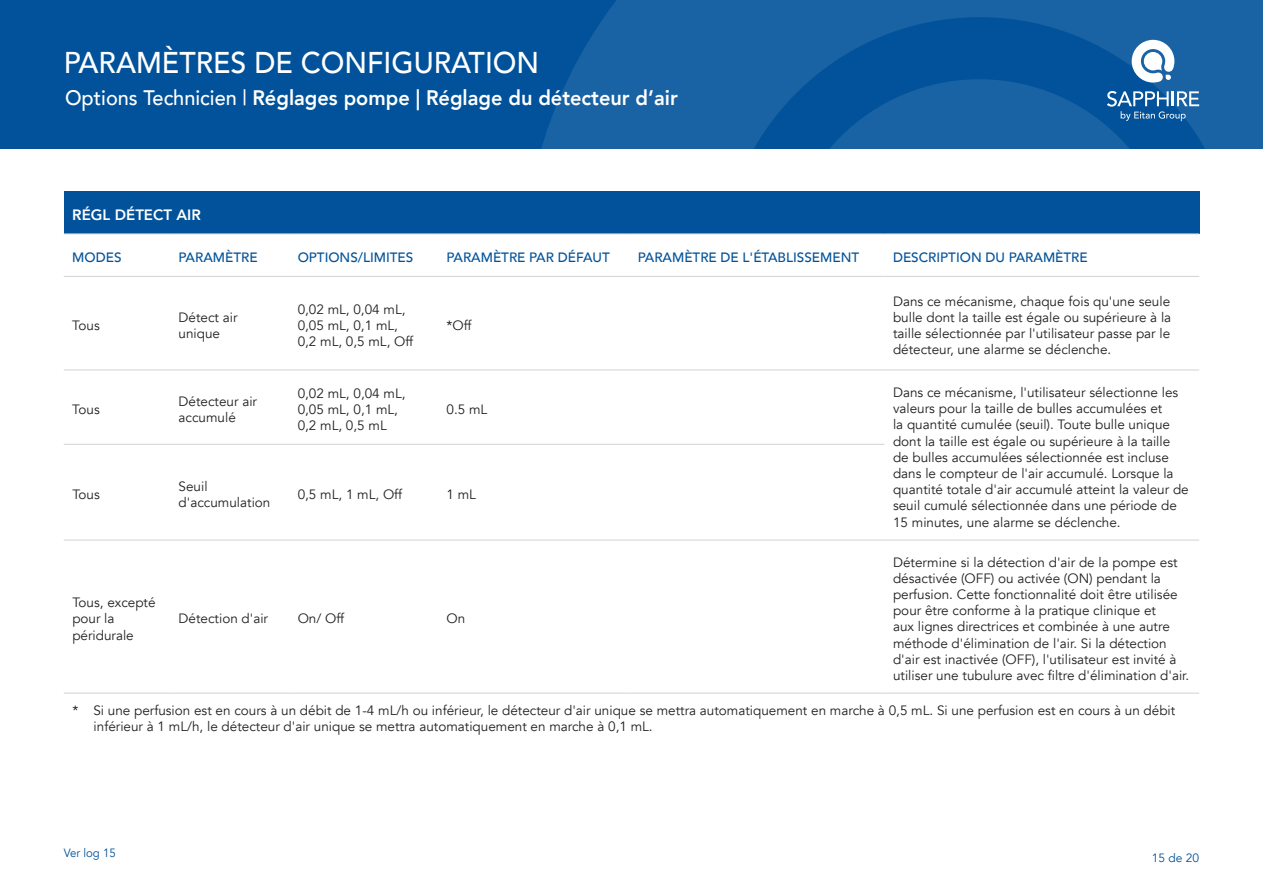
<style>
.page{position:relative;width:1263px;height:893px;background:#fff}
.page>*{position:absolute;margin:0;border:0;box-sizing:border-box;transform-origin:0 0}
.t1{font:500 30px "Avenir";color:#fff;scale:.95 1}
.t2{font:800 21px "Avenir";color:#fff;scale:.95 1}
.t3{font:800 15px "Avenir";color:#fff}
.t4{font:13.5px/16.2px "Avenir";color:#231f20}
.t5{font:500 13.5px "Avenir";color:#01529a}
.t6{font:12px "Avenir";color:#01529a;scale:.95 1}
.t7{font:12px "Avenir";color:#01529a}
.s1{font-weight:500}
</style>
<div class="page">
<div style="left:0;top:0;width:1263px;height:149px;background:#01529a"></div>
<svg style="left:541px;top:0;width:722px;height:149px;background:#155fa1"></svg>
<svg style="left:782px;top:40px;width:417px;height:109px"></svg>
<div style="left:64px;top:191px;width:1135px;height:43px;background:#01529a"></div>
<hr style="left:64px;top:233px;width:106px;height:1px;background:#d1d2d4">
<hr style="left:170px;top:233px;width:119px;height:1px;background:#d1d2d4">
<hr style="left:289px;top:233px;width:149px;height:1px;background:#d1d2d4">
<hr style="left:438px;top:233px;width:191px;height:1px;background:#d1d2d4">
<hr style="left:629px;top:233px;width:255px;height:1px;background:#d1d2d4">
<hr style="left:884px;top:233px;width:315px;height:1px;background:#d1d2d4">
<hr style="left:64px;top:276px;width:106px;height:1px;background:#d1d2d4">
<hr style="left:170px;top:276px;width:119px;height:1px;background:#d1d2d4">
<hr style="left:289px;top:276px;width:149px;height:1px;background:#d1d2d4">
<hr style="left:438px;top:276px;width:191px;height:1px;background:#d1d2d4">
<hr style="left:629px;top:276px;width:255px;height:1px;background:#d1d2d4">
<hr style="left:884px;top:276px;width:315px;height:1px;background:#d1d2d4">
<hr style="left:64px;top:370px;width:106px;height:1px;background:#d1d2d4">
<hr style="left:170px;top:370px;width:119px;height:1px;background:#d1d2d4">
<hr style="left:289px;top:370px;width:149px;height:1px;background:#d1d2d4">
<hr style="left:438px;top:370px;width:191px;height:1px;background:#d1d2d4">
<hr style="left:629px;top:370px;width:255px;height:1px;background:#d1d2d4">
<hr style="left:884px;top:370px;width:315px;height:1px;background:#d1d2d4">
<hr style="left:64px;top:444px;width:106px;height:1px;background:#d1d2d4">
<hr style="left:170px;top:444px;width:119px;height:1px;background:#d1d2d4">
<hr style="left:289px;top:444px;width:149px;height:1px;background:#d1d2d4">
<hr style="left:438px;top:444px;width:191px;height:1px;background:#d1d2d4">
<hr style="left:629px;top:444px;width:255px;height:1px;background:#d1d2d4">
<hr style="left:64px;top:540px;width:106px;height:1px;background:#d1d2d4">
<hr style="left:170px;top:540px;width:119px;height:1px;background:#d1d2d4">
<hr style="left:289px;top:540px;width:149px;height:1px;background:#d1d2d4">
<hr style="left:438px;top:540px;width:191px;height:1px;background:#d1d2d4">
<hr style="left:629px;top:540px;width:255px;height:1px;background:#d1d2d4">
<hr style="left:884px;top:540px;width:315px;height:1px;background:#d1d2d4">
<hr style="left:64px;top:693px;width:106px;height:1px;background:#d1d2d4">
<hr style="left:170px;top:693px;width:119px;height:1px;background:#d1d2d4">
<hr style="left:289px;top:693px;width:149px;height:1px;background:#d1d2d4">
<hr style="left:438px;top:693px;width:191px;height:1px;background:#d1d2d4">
<hr style="left:629px;top:693px;width:255px;height:1px;background:#d1d2d4">
<hr style="left:884px;top:693px;width:315px;height:1px;background:#d1d2d4">
<h1 class="t1" style="left:64px;top:36px;width:502px">PARAMÈTRES DE CONFIGURATION</h1>
<h2 class="t2" style="left:65px;top:81px;width:646px"><span class="s1">Options Technicien |</span> Réglages pompe | Réglage du détecteur ’d air</h2>
<p class="t3" style="left:72px;top:203px;width:130px">RÉGL DÉTECT AIR</p>
<p class="t5" style="left:72px;top:245px;width:51px">MODES</p>
<p class="t4" style="left:72px;top:317px;width:29px">Tous</p>
<p class="t4" style="left:72px;top:401px;width:29px">Tous</p>
<p class="t5" style="left:179px;top:245px;width:80px">PARAMÈTRE</p>
<p class="t4" style="left:179px;top:309px;width:60px">Détect air</p>
<p class="t4" style="left:179px;top:325px;width:43px">unique</p>
<p class="t4" style="left:179px;top:393px;width:80px">Détecteur air</p>
<p class="t4" style="left:179px;top:409px;width:59px">accumulé</p>
<p class="t5" style="left:298px;top:245px;width:117px">OPTIONS/LIMITES</p>
<p class="t4" style="left:298px;top:301px;width:117px">0,02 mL, 0,04 mL,<br>0,05 mL, 0,1 mL,<br>0,2 mL, 0,5 mL, Off</p>
<p class="t4" style="left:298px;top:385px;width:109px">0,02 mL, 0,04 mL,<br>0,05 mL, 0,1 mL,<br>0,2 mL, 0,5 mL</p>
<p class="t5" style="left:446px;top:245px;width:165px">PARAMÈTRE PAR DÉFAUT</p>
<p class="t4" style="left:446px;top:317px;width:27px">*Off</p>
<p class="t4" style="left:446px;top:401px;width:42px">0.5 mL</p>
<p class="t4" style="left:179px;top:478px;width:30px">Seuil</p>
<p class="t4" style="left:298px;top:486px;width:106px">0,5 mL 1, mL, Off</p>
<p class="t4" style="left:72px;top:486px;width:29px">Tous</p>
<p class="t4" style="left:447px;top:486px;width:31px">1 mL</p>
<p class="t4" style="left:179px;top:494px;width:93px">d'accumulation</p>
<p class="t5" style="left:638px;top:245px;width:223px">PARAMÈTRE DE 'L ÉTABLISSEMENT</p>
<p class="t5" style="left:893px;top:245px;width:196px">DESCRIPTION DU PARAMÈTRE</p>
<p class="t4" style="left:893px;top:293px;width:280px;text-align:justify">Dans ce mécanisme, chaque fois qu'une seule bulle dont la taille est égale ou supérieure laà taille sélectionnée par 'l utilisateur passe par le détecteur, une alarme se déclenche.</p>
<p class="t4" style="left:893px;top:384px;width:297px">Dans ce mécanisme 'l, utilisateur sélectionne les valeurs pour la taille de bulles accumulées et<br>la quantité cumulée (seuil .) Toute bulle unique dont la taille est égale ou supérieure laà taille de bulles accumulées sélectionnée est incluse dans le compteur de 'l air accumulé. Lorsque la quantité totale d'air accumulé atteint la valeur de seuil cumulé sélectionnée dans une période de 15 minutes, une alarme se déclenche.</p>
<p class="t4" style="left:893px;top:554px;width:298px">Détermine si la détection d'air de la pompe est désactivée (OFF) ou activée (ON) pendant la perfusion. Cette fonctionnalité doit être utilisée pour être conforme laà pratique clinique et<br>aux lignes directrices et combinée à une autre méthode d'élimination de 'l air. Si la détection d'air est inactivée (OFF 'l,) utilisateur est invité à utiliser une tubulure avec filtre d'élimination d'air.</p>
<p class="t4" style="left:93px;top:703px;width:1083px">Si une perfusion est en cours à un débit de 1-4 mL h/ ou inférieur le, détecteur d'air unique se mettra automatiquement en marche à 0,5 mL. Si une perfusion est en cours à un débit</p>
<p class="t4" style="left:72px;top:595px;width:85px">Tous, excepté pour la péridurale</p>
<p class="t4" style="left:298px;top:611px;width:48px">On/ Off</p>
<p class="t4" style="left:179px;top:611px;width:91px">Détection d'air</p>
<p class="t4" style="left:447px;top:611px;width:20px">On</p>
<p class="t4" style="left:72px;top:703px;width:7px">*</p>
<p class="t4" style="left:94px;top:719px;width:561px">inférieur 1à mL l e,h/ détecteur d'air unique se mettra automatiquement en marche à 0,1 mL.</p>
<p class="t6" style="left:64px;top:845px;width:56px">Ver log 15</p>
<p class="t7" style="left:1152px;top:851px;width:49px">15 de 20</p>
</div>
